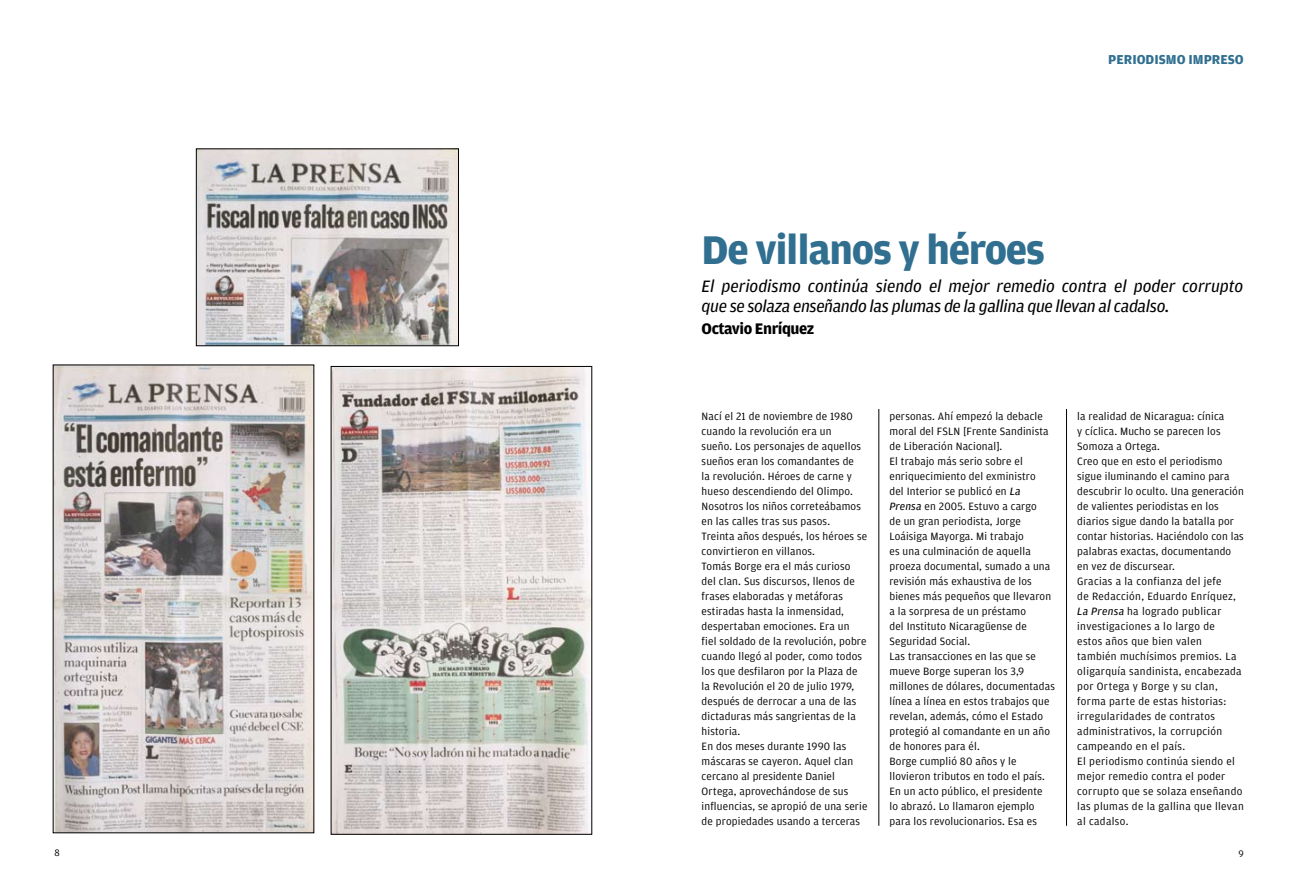
<style>
.page{position:relative;width:1297px;height:886px;background:#fff}
.page>*{position:absolute;margin:0;border:0;box-sizing:border-box;transform-origin:0 0}
.t1{font:700 42.5px "Amplitude";letter-spacing:-.03em;color:#316f90}
.t2{font:italic 17.5px/20px "Amplitude";letter-spacing:-.005em;color:#000}
.t3{font:700 16.25px "Amplitude";letter-spacing:-.03em;color:#000}
.t4{font:700 13.75px "Amplitude";color:#316f90}
.t5{font:11.25px/15px "Amplitude";letter-spacing:.015em;color:#000}
.t6{font:10px "Amplitude";color:#000}
.s1{font-style:italic}
</style>
<div class="page">
<hr style="left:878px;top:409px;width:1px;height:417px;background:#000">
<hr style="left:1066px;top:409px;width:1px;height:417px;background:#000">
<img style="left:198px;top:151px;width:259px;height:193px">
<div style="left:196px;top:149px;width:263px;height:197px;border:1px solid #000"></div>
<img style="left:333px;top:368px;width:257px;height:464px">
<img style="left:55px;top:367px;width:257px;height:464px">
<p class="t4" style="left:1108px;top:50px;width:135px">periodismo impreso</p>
<h1 class="t1" style="left:702px;top:224px;width:345px">De villanos y héroes</h1>
<h2 class="t2" style="left:702px;top:276px;width:543px">El periodismo continúa siendo el mejor remedio contra el poder corrupto que se solaza enseñando las plumas de la gallina que llevan al cadalso.</h2>
<h3 class="t3" style="left:702px;top:319px;width:114px">Octavio Enríquez</h3>
<p class="t5" style="left:702px;top:408px;width:167px">Nací el 21 de noviembre de 1980 cuando la revolución era un<br>sueño. Los personajes de aquellos sueños eran los comandantes de<br>la revolución. Héroes de carne y hueso descendiendo del Olimpo.<br>Nosotros los niños correteábamos en las calles tras sus pasos.<br>Treinta años después, los héroes se convirtieron en villanos.<br>Tomás Borge era el más curioso<br>del clan. Sus discursos, llenos de frases elaboradas y metáforas estiradas hasta la inmensidad, despertaban emociones. Era un<br>fiel soldado de la revolución, pobre cuando llegó al poder, como todos los que desfilaron por la Plaza de la Revolución el 20 de julio 1979, después de derrocar a una de las dictaduras más sangrientas de la historia.<br>En dos meses durante 1990 las máscaras se cayeron. Aquel clan cercano al presidente Daniel<br>Ortega, aprovechándose de sus influencias, se apropió de una serie de propiedades usando a terceras</p>
<p class="t5" style="left:889px;top:408px;width:167px">personas. Ahí empezó la debacle moral del FSLN [Frente Sandinista de Liberación Nacional].<br>El trabajo más serio sobre el enriquecimiento del exministro<br>del Interior se publicó en <span class="s1">La<br>Prensa</span> en 2005. Estuvo a cargo<br>de un gran periodista, Jorge<br>Loáisiga Mayorga. Mi trabajo<br>es una culminación de aquella proeza documental, sumado a una revisión más exhaustiva de los bienes más pequeños que llevaron a la sorpresa de un préstamo<br>del Instituto Nicaragüense de<br>Seguridad Social.<br>Las transacciones en las que se mueve Borge superan los 3,9 millones de dólares, documentadas línea a línea en estos trabajos que revelan, además, cómo el Estado protegió al comandante en un año de honores para él.<br>Borge cumplió 80 años y le llovieron tributos en todo el país.<br>En un acto público, el presidente<br>lo abrazó. Lo llamaron ejemplo para los revolucionarios. Esa es</p>
<p class="t5" style="left:1077px;top:408px;width:168px">la realidad de Nicaragua: cínica<br>y cíclica. Mucho se parecen los<br>Somoza a Ortega.<br>Creo que en esto el periodismo sigue iluminando el camino para descubrir lo oculto. Una generación de valientes periodistas en los diarios sigue dando la batalla por contar historias. Haciéndolo con las palabras exactas, documentando en vez de discursear.<br>Gracias a la confianza del jefe<br>de Redacción, Eduardo Enríquez,<br><span class="s1">La Prensa</span> ha logrado publicar investigaciones a lo largo de<br>estos años que bien valen también muchísimos premios. La oligarquía sandinista, encabezada por Ortega y Borge y su clan, forma parte de estas historias: irregularidades de contratos administrativos, la corrupción campeando en el país.<br>El periodismo continúa siendo el mejor remedio contra el poder corrupto que se solaza enseñando las plumas de la gallina que llevan al cadalso.</p>
<p class="t6" style="left:54px;top:846px;width:7px">8</p>
<p class="t6" style="left:1239px;top:847px;width:7px">9</p>
</div>
